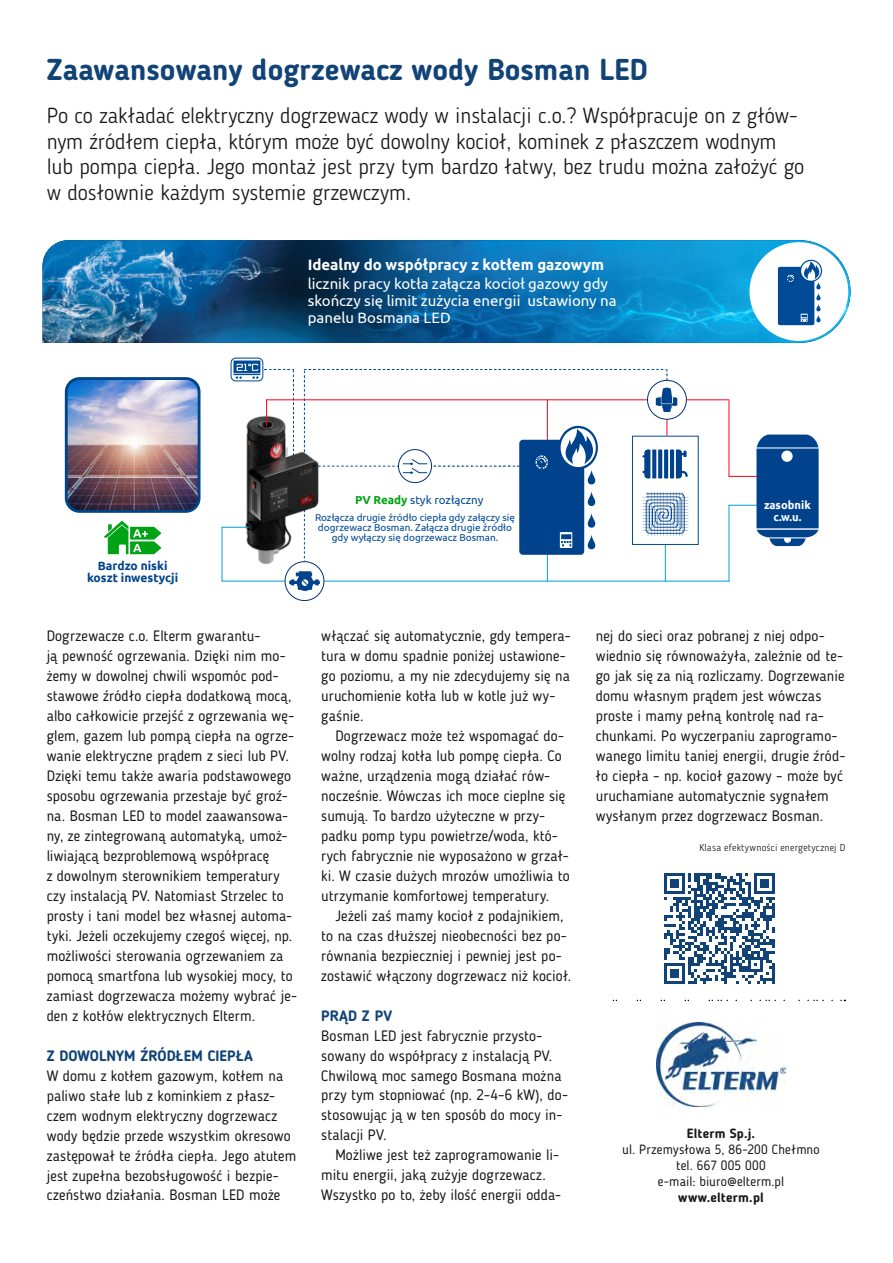
<style>
.page{position:relative;width:893px;height:1263px;background:#fff}
.page>*{position:absolute;margin:0;border:0;box-sizing:border-box;transform-origin:0 0}
.t1{font:700 30px "Blogger Sans";color:#114377}
.t2{font:300 21.6px/26px "Blogger Sans";color:#1a171b}
.t3{font:15px/20px "Blogger Sans";letter-spacing:.005em;color:#1a171b}
.t4{font:15px/17.4px "Ubuntu";color:#fff}
.t5{font:700 15px "Ubuntu";color:#fff}
.t6{font:700 15px "Blogger Sans";color:#114377}
.t7{font:13.35px/16px "Blogger Sans";letter-spacing:.01em;color:#1a171b;text-align:center}
.t8{font:700 13.35px "Blogger Sans";letter-spacing:.02em;color:#1a171b}
.t9{font:700 12px/12.3px "Ubuntu";color:#00438c;text-align:center}
.t10{font:11.55px "Ubuntu";color:#004a96}
.t11{font:700 11.1px/11.6px "Ubuntu";color:#fff;text-align:center}
.t12{font:10.05px/10.4px "Ubuntu";color:#004a96;text-align:center}
.t13{font:300 10.05px "Blogger Sans";letter-spacing:.015em;color:#1a171b}
.s1{font-weight:700;color:#00a315}
</style>
<div class="page">
<img style="left:43px;top:240px;width:234px;height:103px">
<img style="left:296px;top:240px;width:554px;height:103px">
<img style="left:81px;top:291px;width:328px;height:52px">
<img style="left:656px;top:1022px;width:129px;height:85px">
<hr style="left:665px;top:544px;width:1px;height:37px;background:#009fe3">
<hr style="left:547px;top:538px;width:1px;height:43px;background:#009fe3">
<hr style="left:728px;top:400px;width:1px;height:76px;background:#ff0013">
<hr style="left:728px;top:505px;width:1px;height:76px;background:#009fe3">
<hr style="left:267px;top:399px;width:462px;height:1px;background:#ff0013">
<hr style="left:729px;top:476px;width:33px;height:1px;background:#ff0013">
<hr style="left:729px;top:505px;width:33px;height:1px;background:#009fe3">
<hr style="left:222px;top:581px;width:507px;height:1px;background:#009fe3">
<svg style="left:756px;top:435px;width:63px;height:111px;background:#1d5899"></svg>
<img style="left:242px;top:417px;width:76px;height:149px">
<hr style="left:222px;top:527px;width:1px;height:54px;background:#009fe3">
<svg style="left:304px;top:369px;width:384px;height:194px"></svg>
<svg style="left:231px;top:358px;width:63px;height:107px"></svg>
<svg style="left:104px;top:521px;width:58px;height:33px"></svg>
<svg style="left:222px;top:527px;width:26px;height:1px"></svg>
<div style="left:285px;top:562px;width:39px;height:38px;background:#fff;border-radius:50%"></div>
<div style="left:285px;top:561px;width:39px;height:40px;border:1px solid #003175;border-radius:50%"></div>
<svg style="left:289px;top:571px;width:31px;height:20px"></svg>
<div style="left:749px;top:242px;width:99px;height:99px;background:#fff;border-radius:50%"></div>
<svg style="left:778px;top:260px;width:45px;height:65px"></svg>
<svg style="left:612px;top:1000px;width:233px;height:1px"></svg>
<svg style="left:664px;top:873px;width:111px;height:111px"></svg>
<hr style="left:772px;top:963px;width:3px;height:21px;background:#114377">
<img style="left:66px;top:379px;width:133px;height:132px;border-radius:13px">
<div style="left:65px;top:377px;width:135px;height:136px;border:3px solid #004588;border-radius:13px"></div>
<h1 class="t1" style="left:47px;top:57px;width:602px">Zaawansowany dogrzewacz wody Bosman LED</h1>
<p class="t2" style="left:47px;top:104px;width:759px">Po co zakładać elektryczny dogrzewacz wody w instalacji c.o.? Współpracuje on z głów&shy;nym źródłem ciepła, którym może być dowolny kocioł, kominek z płaszczem wodnym lub pompa ciepła. Jego montaż jest przy tym bardzo łatwy, bez trudu można założyć go w dosłownie każdym systemie grzewczym.</p>
<p class="t5" style="left:308px;top:258px;width:298px">Idealny do współpracy z kotłem gazowym</p>
<p class="t4" style="left:308px;top:276px;width:310px">licznik pracy kotła załącza kocioł gazowy gdy skończy się limit zużycia energii ustawiony na panelu Bosmana LED</p>
<p class="t9" style="left:87px;top:560px;width:93px">Bardzo niski koszt inwestycji</p>
<p class="t3" style="left:47px;top:627px;width:252px">Dogrzewacze c.o. Elterm gwarantu-<br>ją pewność ogrzewania. Dzięki nim mo&shy;żemy w dowolnej chwili wspomóc pod&shy;stawowe źródło ciepła dodatkową mocą, albo całkowicie przejść z ogrzewania wę&shy;glem, gazem lub pompą ciepła na ogrze&shy;wanie elektryczne prądem z sieci lub PV.<br>Dzięki temu także awaria podstawowego sposobu ogrzewania przestaje być groź&shy;na. Bosman LED to model zaawansowa&shy;ny, ze zintegrowaną automatyką, umoż&shy;liwiającą bezproblemową współpracę<br>z dowolnym sterownikiem temperatury czy instalacją PV. Natomiast Strzelec to prosty i tani model bez własnej automa&shy;tyki. Jeżeli oczekujemy czegoś więcej, np. możliwości sterowania ogrzewaniem za pomocą smartfona lub wysokiej mocy, to zamiast dogrzewacza możemy wybrać je&shy;den z kotłów elektrycznych Elterm.</p>
<p class="t6" style="left:47px;top:1049px;width:208px">Z DOWOLNYM ŹRÓDŁEM CIEPŁA</p>
<p class="t3" style="left:47px;top:1067px;width:251px">W domu z kotłem gazowym, kotłem na paliwo stałe lub z kominkiem z płasz&shy;czem wodnym elektryczny dogrzewacz wody będzie przede wszystkim okresowo zastępował te źródła ciepła. Jego atutem jest zupełna bezobsługowość i bezpie&shy;czeństwo działania. Bosman LED może</p>
<p class="t10" style="left:355px;top:495px;width:130px"><span class="s1">PV Ready</span> styk rozłączny</p>
<p class="t12" style="left:315px;top:513px;width:202px">Rozłącza drugie źródło ciepła gdy załączy się dogrzewacz Bosman. Załącza drugie źródło gdy wyłączy się dogrzewacz Bosman.</p>
<p class="t3" style="left:321px;top:627px;width:251px">włączać się automatycznie, gdy tempera&shy;tura w domu spadnie poniżej ustawione&shy;go poziomu, a my nie zdecydujemy się na uruchomienie kotła lub w kotle już wy&shy;gaśnie.</p>
<p class="t3" style="left:321px;top:727px;width:250px;text-indent:14px">Dogrzewacz może też wspomagać do&shy;wolny rodzaj kotła lub pompę ciepła. Co ważne, urządzenia mogą działać rów&shy;nocześnie. Wówczas ich moce cieplne się sumują. To bardzo użyteczne w przy&shy;padku pomp typu powietrze/woda, któ&shy;rych fabrycznie nie wyposażono w grzał&shy;ki. W czasie dużych mrozów umożliwia to utrzymanie komfortowej temperatury.</p>
<p class="t3" style="left:321px;top:907px;width:251px;text-indent:14px">Jeżeli zaś mamy kocioł z podajnikiem, to na czas dłuższej nieobecności bez po&shy;równania bezpieczniej i pewniej jest po&shy;zostawić włączony dogrzewacz niż kocioł.</p>
<p class="t6" style="left:321px;top:1009px;width:72px">PRĄD Z PV</p>
<p class="t3" style="left:321px;top:1027px;width:248px">Bosman LED jest fabrycznie przysto&shy;sowany do współpracy z instalacją PV.<br>Chwilową moc samego Bosmana można przy tym stopniować (np. 2–4–6 kW), do&shy;stosowując ją w ten sposób do mocy in&shy;stalacji PV.</p>
<p class="t3" style="left:321px;top:1146px;width:242px;text-indent:14px">Możliwe jest też zaprogramowanie li&shy;mitu energii, jaką zużyje dogrzewacz.<br>Wszystko po to, żeby ilość energii odda-</p>
<p class="t11" style="left:764px;top:500px;width:48px">zasobnik c.w.u.</p>
<p class="t3" style="left:596px;top:627px;width:251px">nej do sieci oraz pobranej z niej odpo&shy;wiednio się równoważyła, zależnie od te&shy;go jak się za nią rozliczamy. Dogrzewanie domu własnym prądem jest wówczas proste i mamy pełną kontrolę nad ra&shy;chunkami. Po wyczerpaniu zaprogramo&shy;wanego limitu taniej energii, drugie źród&shy;ło ciepła – np. kocioł gazowy – może być uruchamiane automatycznie sygnałem wysłanym przez dogrzewacz Bosman.</p>
<p class="t13" style="left:699px;top:843px;width:147px">Klasa efektywności energetycznej D</p>
<p class="t8" style="left:687px;top:1127px;width:70px">Elterm Sp.j.</p>
<p class="t7" style="left:622px;top:1142px;width:199px">ul. Przemysłowa 5, 86-200 Chełmno tel. 667 005 000<br>e-mail: biuro@elterm.pl</p>
<p class="t8" style="left:678px;top:1191px;width:87px">www.elterm.pl</p>
</div>
